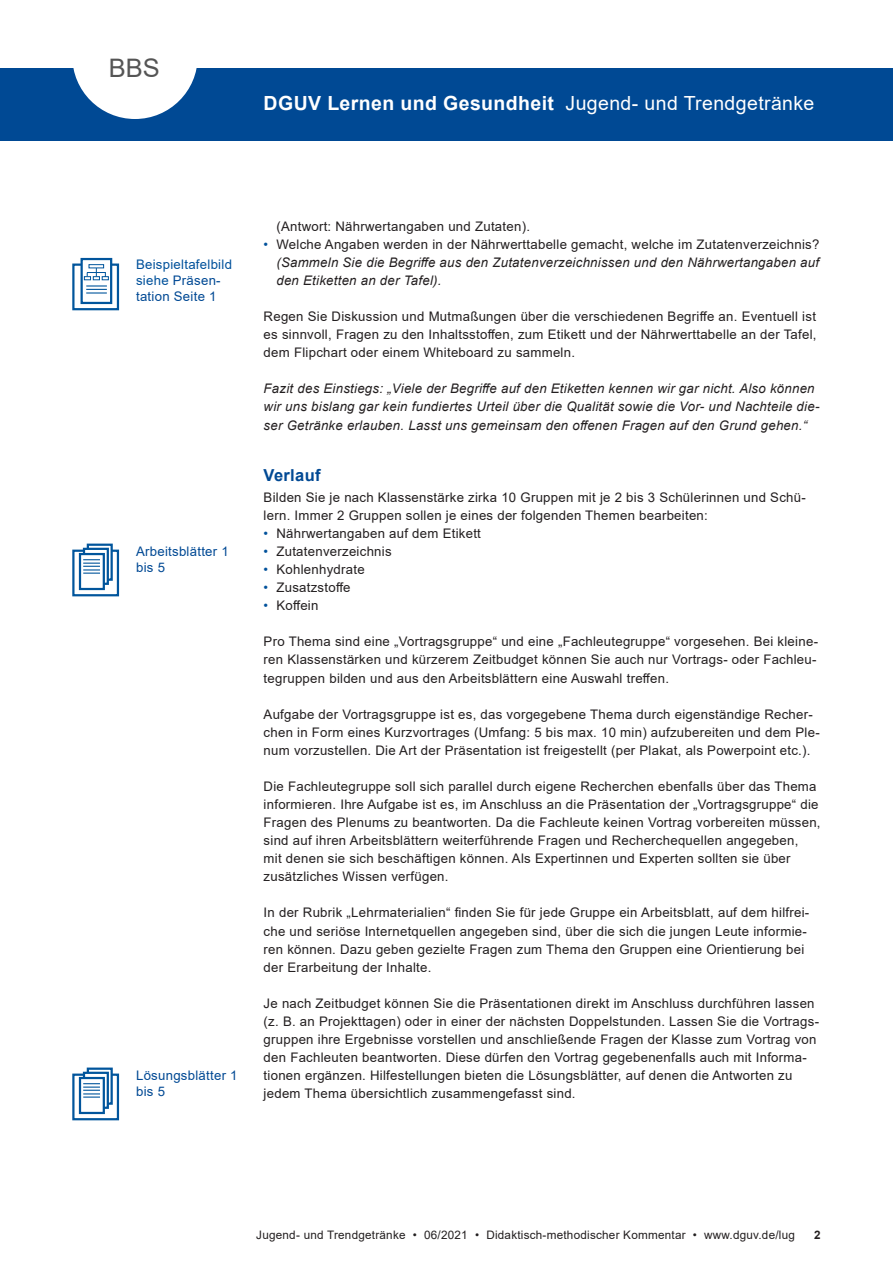
<style>
.page{position:relative;width:893px;height:1263px;background:#fff}
.page>*{position:absolute;margin:0;border:0;box-sizing:border-box;transform-origin:0 0}
.t1{font:25.5px "Arial";color:#555}
.t2{font:700 19.5px "Arial";letter-spacing:.02em;color:#fff}
.Zwischenueberschrift{font:700 16.5px "Arial";letter-spacing:.02em;color:#004994}
.Fliesstext{font:13.2px/18px "Arial";letter-spacing:.02em;color:#231f20}
.Fliesstext-2{font:italic 13.2px/18px "Arial";letter-spacing:.02em;color:#231f20}
.Fliesstext_Aufzaehlu{font:italic 13.2px/18px "Arial";letter-spacing:.02em;color:#231f20;text-align:justify}
.Fliesstext_Aufzaehlu-2{font:13.2px "Arial";letter-spacing:.02em;color:#231f20}
.hinweis_links{font:13.2px/15.9px "Arial";letter-spacing:.02em;color:#01519b}
.hinweis_links-2{font:13.2px/15.9px "Arial";letter-spacing:.02em;color:#004994}
.t3{font:11.7px "Arial";letter-spacing:.02em;color:#231f20}
.t4{font:700 11.7px "Arial";color:#231f20}
.s1{font-weight:400}
.s2{color:#004994}
.s3{font-style:normal;color:#01519b}
.s4{font-style:normal}
.s5{color:#01519b}
</style>
<div class="page">
<div style="left:0;top:68px;width:893px;height:72px;background:#004994"></div>
<svg style="left:73px;top:68px;width:124px;height:51px"></svg>
<div style="left:72px;top:550px;width:47px;height:46px;border:2px solid #01559c"></div>
<svg style="left:90px;top:547px;width:20px;height:6px"></svg>
<div style="left:87px;top:544px;width:26px;height:37px;border:2px solid #01559c"></div>
<svg style="left:83px;top:548px;width:26px;height:37px"></svg>
<div style="left:79px;top:553px;width:26px;height:37px;background:#fff;border:2px solid #01559c"></div>
<svg style="left:83px;top:559px;width:17px;height:15px"></svg>
<div style="left:73px;top:265px;width:45px;height:44px;background:linear-gradient(to right,#fff,#fff)"></div>
<div style="left:72px;top:263px;width:47px;height:47px;border:2px solid #01559c"></div>
<div style="left:82px;top:259px;width:29px;height:44px;background:#fff"></div>
<div style="left:81px;top:258px;width:31px;height:46px;border:2px solid #01559c"></div>
<svg style="left:86px;top:289px;width:21px;height:1px"></svg>
<hr style="left:86px;top:292px;width:21px;height:2px;background:#01559c">
<hr style="left:86px;top:285px;width:21px;height:2px;background:#01559c">
<svg style="left:89px;top:264px;width:15px;height:4px"></svg>
<svg style="left:84px;top:268px;width:25px;height:12px"></svg>
<div style="left:72px;top:1073px;width:47px;height:47px;border:2px solid #01559c"></div>
<svg style="left:90px;top:1071px;width:20px;height:5px"></svg>
<div style="left:87px;top:1067px;width:26px;height:38px;border:2px solid #01559c"></div>
<svg style="left:83px;top:1072px;width:26px;height:37px"></svg>
<div style="left:79px;top:1077px;width:26px;height:37px;background:#fff;border:2px solid #01559c"></div>
<svg style="left:83px;top:1083px;width:17px;height:15px"></svg>
<h1 class="t1" style="left:109px;top:50px;width:53px">BBS</h1>
<h2 class="t2" style="left:264px;top:89px;width:552px">DGUV Lernen und Gesundheit <span class="s1">Jugend- und Trendgetränke</span></h2>
<p class="hinweis_links" style="left:136px;top:256px;width:97px">Beispieltafelbild siehe <span class="s2">Präsen&shy;tation Seite 1</span></p>
<p class="hinweis_links-2" style="left:136px;top:543px;width:94px">Arbeitsblätter 1 bis 5</p>
<p class="hinweis_links-2" style="left:136px;top:1067px;width:103px">Lösungsblätter 1 bis 5</p>
<p class="Fliesstext_Aufzaehlu-2" style="left:276px;top:217px;width:255px">(Antwort: Nährwertangaben und Zutaten).</p>
<p class="Fliesstext_Aufzaehlu" style="left:276px;top:235px;width:545px;text-indent:-13px"><span class="s3">•</span> <span class="s4">Welche Angaben werden in der Nährwerttabelle gemacht, welche im Zutatenverzeichnis? </span>(Sammeln Sie die Begriffe aus den Zutatenverzeichnissen und den Nährwertangaben auf den Etiketten an der Tafel).</p>
<p class="Fliesstext" style="left:264px;top:307px;width:554px;text-align:justify">Regen Sie Diskussion und Mutmaßungen über die verschiedenen Begriffe an. Eventuell ist es sinnvoll, Fragen zu den Inhaltsstoffen, zum Etikett und der Nährwerttabelle an der Tafel, dem Flipchart oder einem Whiteboard zu sammeln.</p>
<p class="Fliesstext-2" style="left:264px;top:380px;width:557px">Fazit des Einstiegs: „Viele der Begriffe auf den Etiketten kennen wir gar nicht. Also können wir uns bislang gar kein fundiertes Urteil über die Qualität sowie die Vor- und Nachteile die&shy;ser Getränke erlauben. Lasst uns gemeinsam den offenen Fragen auf den Grund gehen.“</p>
<p class="Zwischenueberschrift" style="left:264px;top:463px;width:59px">Verlauf</p>
<p class="Fliesstext" style="left:264px;top:488px;width:544px">Bilden Sie je nach Klassenstärke zirka 10 Gruppen mit je 2 bis 3 Schülerinnen und Schü&shy;lern. Immer 2 Gruppen sollen je eines der folgenden Themen bearbeiten:</p>
<p class="Fliesstext_Aufzaehlu-2" style="left:264px;top:524px;width:219px"><span class="s5">•</span> Nährwertangaben auf dem Etikett</p>
<p class="Fliesstext_Aufzaehlu-2" style="left:264px;top:542px;width:130px"><span class="s5">•</span> Zutatenverzeichnis</p>
<p class="Fliesstext_Aufzaehlu-2" style="left:264px;top:560px;width:103px"><span class="s5">•</span> Kohlenhydrate</p>
<p class="Fliesstext_Aufzaehlu-2" style="left:264px;top:578px;width:89px"><span class="s5">•</span> Zusatzstoffe</p>
<p class="Fliesstext_Aufzaehlu-2" style="left:264px;top:596px;width:56px"><span class="s5">•</span> Koffein</p>
<p class="Fliesstext" style="left:264px;top:633px;width:556px;text-align:justify">Pro Thema sind eine „Vortragsgruppe“ und eine „Fachleutegruppe“ vorgesehen. Bei kleine&shy;ren Klassenstärken und kürzerem Zeitbudget können Sie auch nur Vortrags- oder Fachleu&shy;tegruppen bilden und aus den Arbeitsblättern eine Auswahl treffen.</p>
<p class="Fliesstext" style="left:264px;top:705px;width:558px">Aufgabe der Vortragsgruppe ist es, das vorgegebene Thema durch eigenständige Recher&shy;chen in Form eines Kurzvortrages (Umfang: 5 bis max. 10 min) aufzubereiten und dem Ple&shy;num vorzustellen. Die Art der Präsentation ist freigestellt (per Plakat, als Powerpoint etc.).</p>
<p class="Fliesstext" style="left:264px;top:777px;width:558px">Die Fachleutegruppe soll sich parallel durch eigene Recherchen ebenfalls über das Thema informieren. Ihre Aufgabe ist es, im Anschluss an die Präsentation der „Vortragsgruppe“ die Fragen des Plenums zu beantworten. Da die Fachleute keinen Vortrag vorbereiten müssen, sind auf ihren Arbeitsblättern weiterführende Fragen und Recherchequellen angegeben,<br>mit denen sie sich beschäftigen können. Als Expertinnen und Experten sollten sie über zusätzliches Wissen verfügen.</p>
<p class="Fliesstext" style="left:264px;top:904px;width:547px">In der Rubrik „Lehrmaterialien“ finden Sie für jede Gruppe ein Arbeitsblatt, auf dem hilfrei&shy;che und seriöse Internetquellen angegeben sind, über die sich die jungen Leute informie&shy;ren können. Dazu geben gezielte Fragen zum Thema den Gruppen eine Orientierung bei der Erarbeitung der Inhalte.</p>
<p class="Fliesstext" style="left:264px;top:994px;width:557px">Je nach Zeitbudget können Sie die Präsentationen direkt im Anschluss durchführen lassen (z. B. an Projekttagen) oder in einer der nächsten Doppelstunden. Lassen Sie die Vortrags&shy;gruppen ihre Ergebnisse vorstellen und anschließende Fragen der Klasse zum Vortrag von den Fachleuten beantworten. Diese dürfen den Vortrag gegebenenfalls auch mit Informa&shy;tionen ergänzen. Hilfestellungen bieten die Lösungsblätter, auf denen die Antworten zu jedem Thema übersichtlich zusammengefasst sind.</p>
<p class="t3" style="left:256px;top:1227px;width:540px">Jugend- und Trendgetränke • 06/2021 • Didaktisch-methodischer Kommentar • www.dguv.de/lug</p>
<p class="t4" style="left:814px;top:1227px;width:8px">2</p>
</div>
